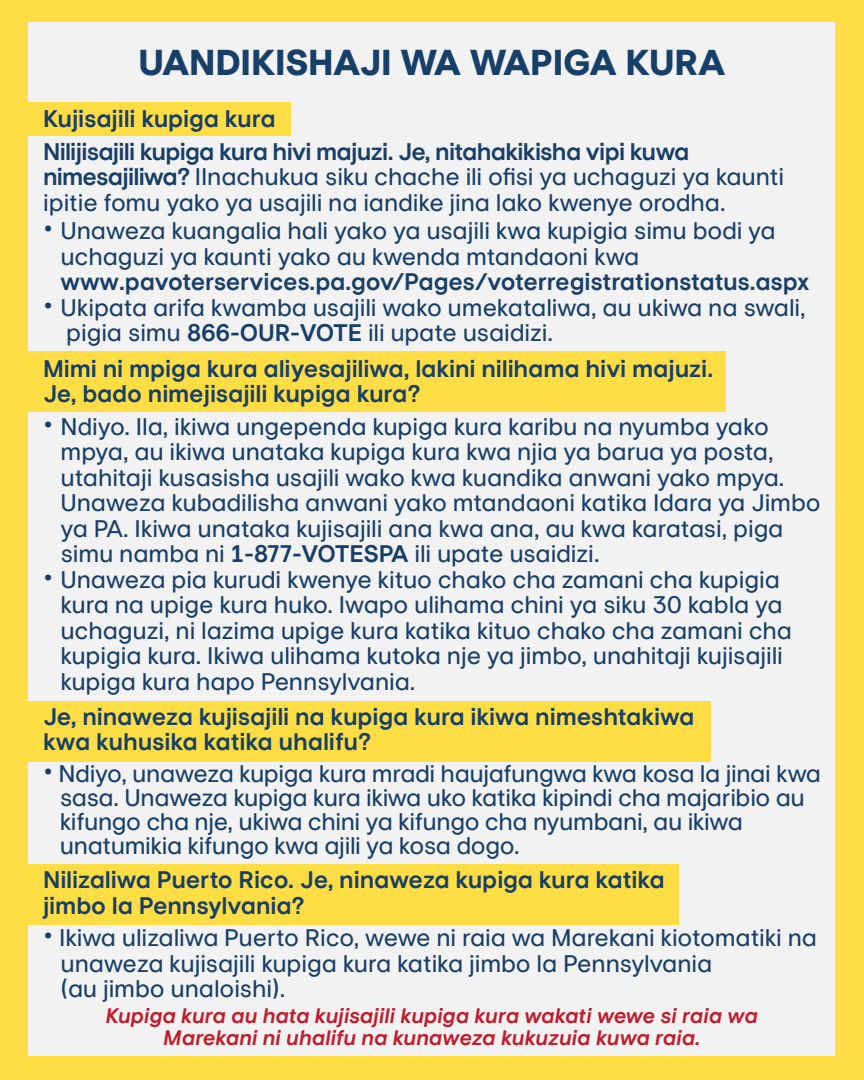
<style>
.page{position:relative;width:864px;height:1080px;background:#ffde45}
.page>*{position:absolute;margin:0;border:0;box-sizing:border-box;transform-origin:0 0}
.t1{font:800 36px "Europa Nuova";letter-spacing:-.015em;color:#183f67}
.t2{font:24px/25.5px "Europa Nuova";letter-spacing:-.01em;color:#183f67}
.t3{font:700 24px/25.5px "Europa Nuova";letter-spacing:-.01em;color:#183f67}
.t4{font:italic 700 21px/22.5px "Europa Nuova";letter-spacing:-.015em;color:#be1e2d;text-align:center}
.s1{font-weight:700}
.s2{font-size:30px}
</style>
<div class="page">
<div style="left:29px;top:23px;width:806px;height:1033px;background:#f2f2f2"></div>
<div style="left:0;top:103px;width:291px;height:33px;background:#ffde45"></div>
<div style="left:0;top:352px;width:725px;height:60px;background:#ffde45"></div>
<div style="left:0;top:701px;width:711px;height:60px;background:#ffde45"></div>
<div style="left:0;top:864px;width:679px;height:61px;background:#ffde45"></div>
<h1 class="t1" style="left:138px;top:39px;width:589px">UANDIKISHAJI WA WAPIGA KURA</h1>
<p class="t3" style="left:43px;top:103px;width:648px;line-height:32.4px">Kujisajili kupiga kura<br>Nilijisajili kupiga kura hivi majuzi. Je, nitahakikisha vipi kuwa</p>
<p class="t2" style="left:43px;top:164px;width:743px"><span class="s1">nimesajiliwa?</span> IInachukua siku chache ili ofisi ya uchaguzi ya kaunti ipitie fomu yako ya usajili na iandike jina lako kwenye orodha.</p>
<p class="t2" style="left:60px;top:218px;width:717px;text-indent:-17px"><span class="s2">•</span> Unaweza kuangalia hali yako ya usajili kwa kupigia simu bodi ya uchaguzi ya kaunti yako au kwenda mtandaoni kwa</p>
<p class="t3" style="left:60px;top:269px;width:751px">www.pavoterservices.pa.gov/Pages/voterregistrationstatus.aspx</p>
<p class="t2" style="left:66px;top:294px;width:741px;text-indent:-23px"><span class="s2">•</span> Ukipata arifa kwamba usajili wako umekataliwa, au ukiwa na swali, pigia simu <span class="s1">866-OUR-VOTE</span> ili upate usaidizi.</p>
<p class="t3" style="left:43px;top:356px;width:672px">Mimi ni mpiga kura aliyesajiliwa, lakini nilihama hivi majuzi.<br>Je, bado nimejisajili kupiga kura?</p>
<p class="t2" style="left:60px;top:414px;width:762px;text-indent:-17px"><span class="s2">•</span> Ndiyo. Ila, ikiwa ungependa kupiga kura karibu na nyumba yako mpya, au ikiwa unataka kupiga kura kwa njia ya barua ya posta, utahitaji kusasisha usajili wako kwa kuandika anwani yako mpya.<br>Unaweza kubadilisha anwani yako mtandaoni katika Idara ya Jimbo ya PA. Ikiwa unataka kujisajili ana kwa ana, au kwa karatasi, piga simu namba ni <span class="s1">1-877-VOTESPA</span> ili upate usaidizi.</p>
<p class="t2" style="left:60px;top:567px;width:733px;text-indent:-17px"><span class="s2">•</span> Unaweza pia kurudi kwenye kituo chako cha zamani cha kupigia kura na upige kura huko. Iwapo ulihama chini ya siku 30 kabla ya uchaguzi, ni lazima upige kura katika kituo chako cha zamani cha kupigia kura. Ikiwa ulihama kutoka nje ya jimbo, unahitaji kujisajili kupiga kura hapo Pennsylvania.</p>
<p class="t3" style="left:43px;top:704px;width:653px">Je, ninaweza kujisajili na kupiga kura ikiwa nimeshtakiwa kwa kuhusika katika uhalifu?</p>
<p class="t2" style="left:60px;top:762px;width:763px;line-height:24px;text-indent:-17px"><span class="s2">•</span> Ndiyo, unaweza kupiga kura mradi haujafungwa kwa kosa la jinai kwa sasa. Unaweza kupiga kura ikiwa uko katika kipindi cha majaribio au kifungo cha nje, ukiwa chini ya kifungo cha nyumbani, au ikiwa unatumikia kifungo kwa ajili ya kosa dogo.</p>
<p class="t3" style="left:43px;top:867px;width:623px">Nilizaliwa Puerto Rico. Je, ninaweza kupiga kura katika jimbo la Pennsylvania?</p>
<p class="t2" style="left:60px;top:925px;width:758px;text-indent:-17px"><span class="s2">•</span> Ikiwa ulizaliwa Puerto Rico, wewe ni raia wa Marekani kiotomatiki na unaweza kujisajili kupiga kura katika jimbo la Pennsylvania<br>(au jimbo unaloishi).</p>
<p class="t4" style="left:106px;top:1004px;width:654px">Kupiga kura au hata kujisajili kupiga kura wakati wewe si raia wa<br>Marekani ni uhalifu na kunaweza kukuzuia kuwa raia.</p>
</div>
